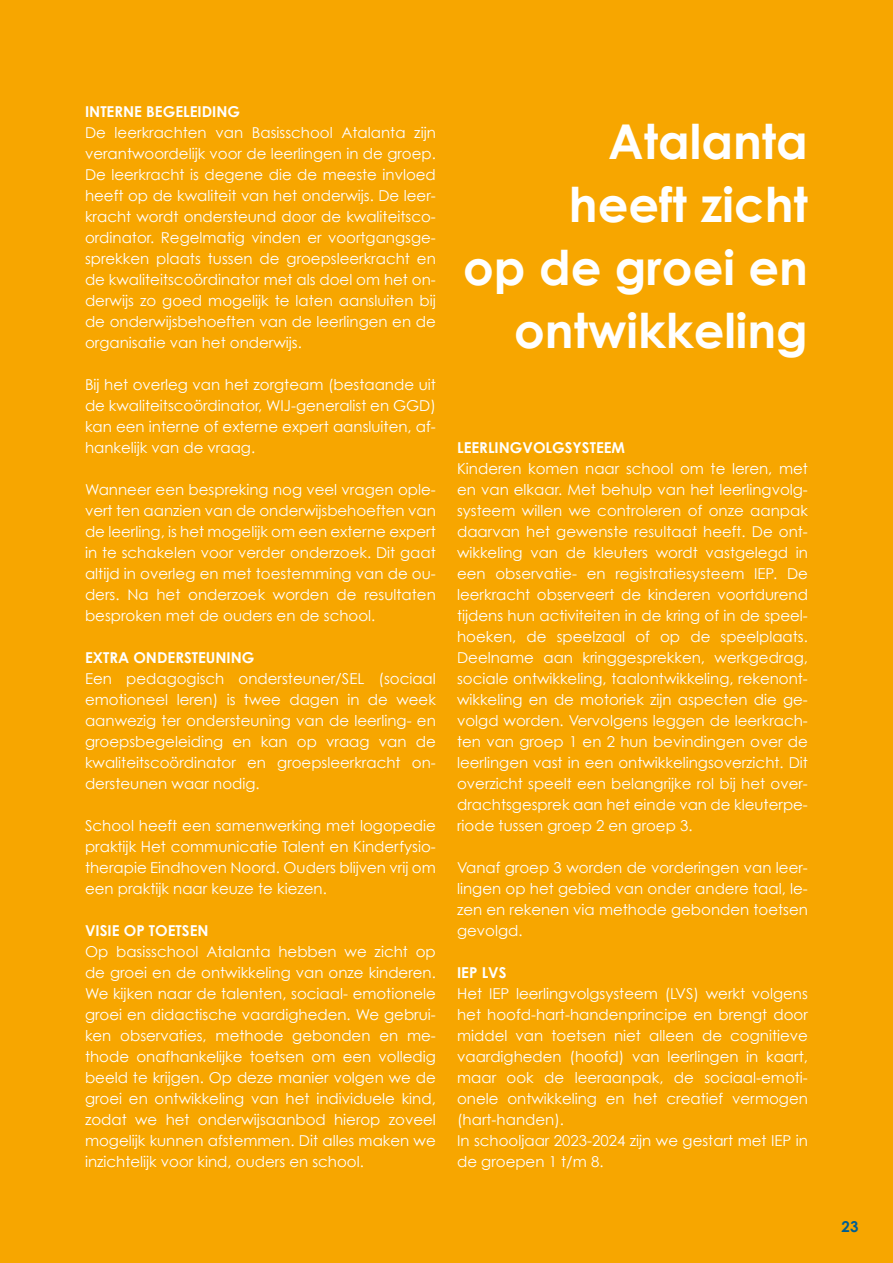
<style>
.page{position:relative;width:893px;height:1263px;background:#f7a600}
.page>*{position:absolute;margin:0;border:0;box-sizing:border-box;transform-origin:0 0}
.t1{font:700 48px/63px "Century Gothic";color:#fff;text-align:right}
.t2{font:15px/21px "Century Gothic";color:#fff;text-align:justify}
.t3{font:700 15px "Century Gothic";color:#fff}
.t4{font:700 15px "Century Gothic";color:#005e93}
</style>
<div class="page">
<p class="t3" style="left:85px;top:102px;width:157px">INTERNE BEGELEIDING</p>
<p class="t2" style="left:85px;top:122px;width:352px">De leerkrachten van Basisschool Atalanta zijn verantwoordelijk voor de leerlingen in de groep.<br>De leerkracht is degene die de meeste invloed heeft op de kwaliteit van het onderwijs. De leer&shy;kracht wordt ondersteund door de kwaliteitsco&shy;ördinator. Regelmatig vinden er voortgangsge&shy;sprekken plaats tussen de groepsleerkracht en de kwaliteitscoördinator met als doel om het on&shy;derwijs zo goed mogelijk te laten aansluiten bij de onderwijsbehoeften van de leerlingen en de organisatie van het onderwijs.</p>
<p class="t2" style="left:85px;top:374px;width:352px">Bij het overleg van het zorgteam (bestaande uit de kwaliteitscoördinator, WIJ-generalist en GGD) kan een interne of externe expert aansluiten, af&shy;hankelijk van de vraag.</p>
<p class="t2" style="left:85px;top:479px;width:352px">Wanneer een bespreking nog veel vragen ople&shy;vert ten aanzien van de onderwijsbehoeften van de leerling, is het mogelijk om een externe expert in te schakelen voor verder onderzoek. Dit gaat altijd in overleg en met toestemming van de ou&shy;ders. Na het onderzoek worden de resultaten besproken met de ouders en de school.</p>
<p class="t3" style="left:85px;top:648px;width:171px">EXTRA ONDERSTEUNING</p>
<p class="t2" style="left:85px;top:668px;width:352px">Een pedagogisch ondersteuner/SEL (sociaal emotioneel leren) is twee dagen in de week aanwezig ter ondersteuning van de leerling- en groepsbegeleiding en kan op vraag van de kwaliteitscoördinator en groepsleerkracht on&shy;dersteunen waar nodig.</p>
<p class="t2" style="left:85px;top:815px;width:352px">School heeft een samenwerking met logopedie praktijk Het communicatie Talent en Kinderfysio&shy;therapie Eindhoven Noord. Ouders blijven vrij om een praktijk naar keuze te kiezen.</p>
<p class="t3" style="left:85px;top:921px;width:125px">VISIE OP TOETSEN</p>
<p class="t2" style="left:85px;top:941px;width:352px">Op basisschool Atalanta hebben we zicht op de groei en de ontwikkeling van onze kinderen.<br>We kijken naar de talenten, sociaal- emotionele groei en didactische vaardigheden. We gebrui&shy;ken observaties, methode gebonden en me&shy;thode onafhankelijke toetsen om een volledig beeld te krijgen. Op deze manier volgen we de groei en ontwikkeling van het individuele kind, zodat we het onderwijsaanbod hierop zoveel mogelijk kunnen afstemmen. Dit alles maken we inzichtelijk voor kind, ouders en school.</p>
<h1 class="t1" style="left:463px;top:109px;width:346px">Atalanta<br>heeft zicht<br>op de groei en ontwikkeling</h1>
<p class="t3" style="left:457px;top:438px;width:169px">LEERLINGVOLGSYSTEEM</p>
<p class="t2" style="left:457px;top:458px;width:352px">Kinderen komen naar school om te leren, met en van elkaar. Met behulp van het leerlingvolg&shy;systeem willen we controleren of onze aanpak daarvan het gewenste resultaat heeft. De ont&shy;wikkeling van de kleuters wordt vastgelegd in een observatie- en registratiesysteem IEP. De leerkracht observeert de kinderen voortdurend tijdens hun activiteiten in de kring of in de speel&shy;hoeken, de speelzaal of op de speelplaats.<br>Deelname aan kringgesprekken, werkgedrag, sociale ontwikkeling, taalontwikkeling, rekenont&shy;wikkeling en de motoriek zijn aspecten die ge&shy;volgd worden. Vervolgens leggen de leerkrach&shy;ten van groep 1 en 2 hun bevindingen over de leerlingen vast in een ontwikkelingsoverzicht. Dit overzicht speelt een belangrijke rol bij het over&shy;drachtsgesprek aan het einde van de kleuterpe&shy;riode tussen groep 2 en groep 3.</p>
<p class="t2" style="left:457px;top:857px;width:352px">Vanaf groep 3 worden de vorderingen van leer&shy;lingen op het gebied van onder andere taal, le&shy;zen en rekenen via methode gebonden toetsen gevolgd.</p>
<p class="t3" style="left:457px;top:963px;width:51px">IEP LVS</p>
<p class="t2" style="left:457px;top:983px;width:352px;text-align:left">Het IEP leerlingvolgsysteem (LVS) werkt volgens het hoofd-hart-handenprincipe en brengt door middel van toetsen niet alleen de cognitieve vaardigheden (hoofd) van leerlingen in kaart, maar ook de leeraanpak, de sociaal-emoti&shy;onele ontwikkeling en het creatief vermogen (hart-handen).<br>In schooljaar 2023-2024 zijn we gestart met IEP in de groepen 1 t/m 8.</p>
<p class="t4" style="left:842px;top:1217px;width:18px">23</p>
</div>
